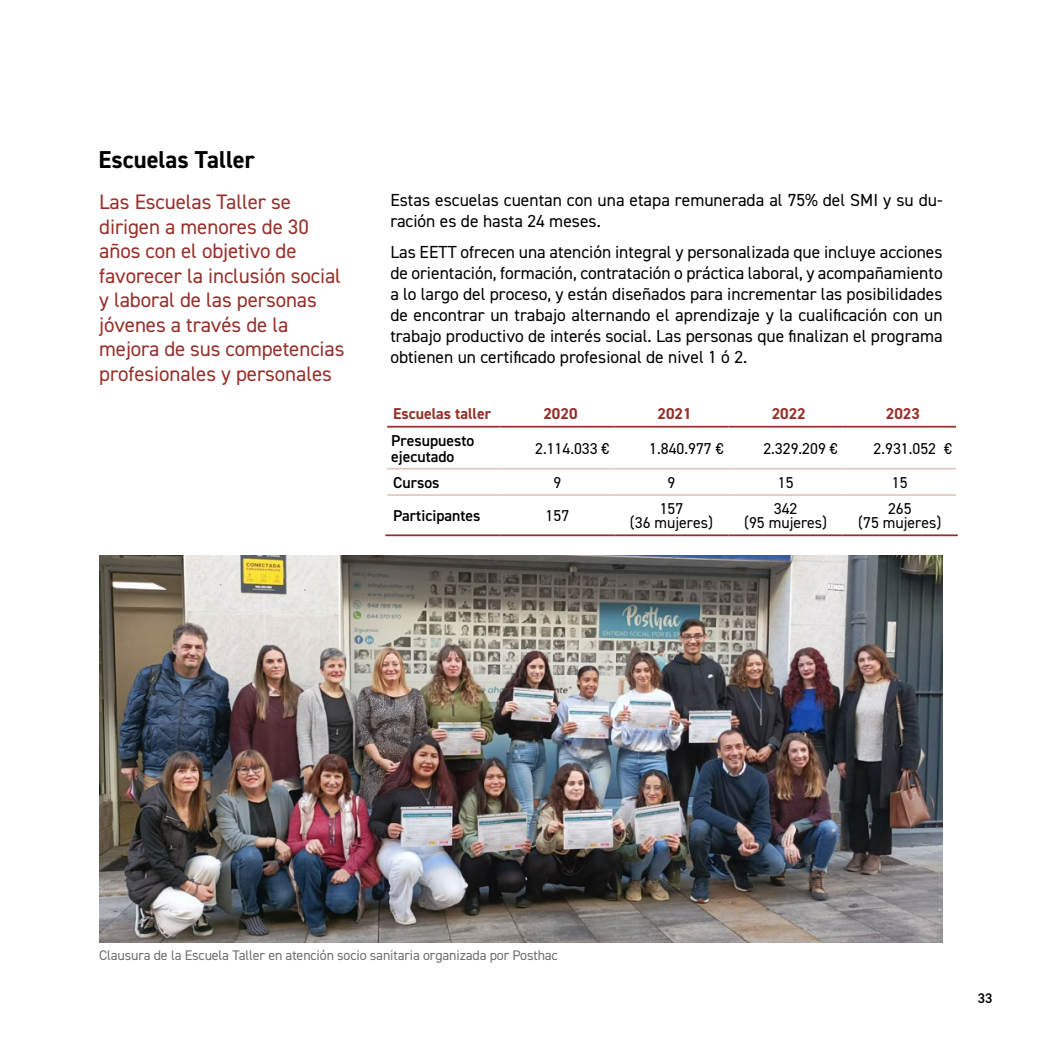
<style>
.page{position:relative;width:1042px;height:1042px;background:#fff}
.page>*{position:absolute;margin:0;border:0;box-sizing:border-box;transform-origin:0 0}
.t1{font:700 24.5px "DIN2014";color:#000}
.t2{font:21px/24.5px "DIN2014";letter-spacing:-.005em;color:#96302a}
.t3{font:17.5px/21px "DIN2014";color:#000}
.t4{font:15.75px/14px "DIN2014";color:#000;text-align:center}
.t5{font:600 15.75px/15.8px "DIN2014";color:#000}
.t6{font:700 15.75px "DIN2014";color:#96302a}
.t7{font:14px "DIN2014";letter-spacing:-.01em;color:#706f6f}
.t8{font:600 14px "DIN2014";color:#000}
</style>
<div class="page">
<hr style="left:387px;top:426px;width:113px;height:1px;background:#96302a">
<hr style="left:500px;top:426px;width:114px;height:1px;background:#96302a">
<hr style="left:614px;top:426px;width:114px;height:1px;background:#96302a">
<hr style="left:728px;top:426px;width:115px;height:1px;background:#96302a">
<hr style="left:843px;top:426px;width:113px;height:1px;background:#96302a">
<hr style="left:387px;top:468px;width:113px;height:2px;background:#e2c8be">
<hr style="left:500px;top:468px;width:114px;height:2px;background:#e2c8be">
<hr style="left:614px;top:468px;width:114px;height:2px;background:#e2c8be">
<hr style="left:728px;top:468px;width:115px;height:2px;background:#e2c8be">
<hr style="left:843px;top:468px;width:113px;height:2px;background:#e2c8be">
<hr style="left:387px;top:494px;width:113px;height:2px;background:#e2c8be">
<hr style="left:500px;top:494px;width:114px;height:2px;background:#e2c8be">
<hr style="left:614px;top:494px;width:114px;height:2px;background:#e2c8be">
<hr style="left:728px;top:494px;width:115px;height:2px;background:#e2c8be">
<hr style="left:843px;top:494px;width:113px;height:2px;background:#e2c8be">
<hr style="left:385px;top:534px;width:115px;height:2px;background:#96302a">
<hr style="left:500px;top:534px;width:114px;height:2px;background:#96302a">
<hr style="left:614px;top:534px;width:114px;height:2px;background:#96302a">
<hr style="left:728px;top:534px;width:115px;height:2px;background:#96302a">
<hr style="left:843px;top:534px;width:114px;height:2px;background:#96302a">
<img style="left:99px;top:556px;width:844px;height:387px">
<h1 class="t1" style="left:99px;top:143px;width:158px">Escuelas Taller</h1>
<p class="t2" style="left:99px;top:189px;width:247px">Las Escuelas Taller se dirigen a menores de 30 años con el objetivo de favorecer la inclusión social y laboral de las personas jóvenes a través de la mejora de sus competencias profesionales y personales</p>
<p class="t3" style="left:390px;top:190px;width:554px">Estas escuelas cuentan con una etapa remunerada al 75% del SMI y su du&shy;ración es de hasta 24 meses.</p>
<p class="t3" style="left:390px;top:241px;width:554px;text-align:justify">Las EETT ofrecen una atención integral y personalizada que incluye acciones de orientación, formación, contratación o práctica laboral, y acompañamiento a lo largo del proceso, y están diseñados para incrementar las posibilidades de encontrar un trabajo alternando el aprendizaje y la cualificación con un trabajo productivo de interés social. Las personas que finalizan el programa obtienen un certificado profesional de nivel 1 ó 2.</p>
<p class="t6" style="left:393px;top:403px;width:99px">Escuelas taller</p>
<p class="t6" style="left:543px;top:403px;width:36px">2020</p>
<p class="t6" style="left:657px;top:403px;width:36px">2021</p>
<p class="t6" style="left:772px;top:403px;width:36px">2022</p>
<p class="t6" style="left:886px;top:403px;width:36px">2023</p>
<p class="t5" style="left:391px;top:432px;width:85px">Presupuesto ejecutado</p>
<p class="t4" style="left:535px;top:441px;width:76px">2.114.033 €</p>
<p class="t4" style="left:649px;top:441px;width:76px">1.840.977 €</p>
<p class="t4" style="left:763px;top:441px;width:76px">2.329.209 €</p>
<p class="t4" style="left:873px;top:441px;width:80px">2.931.052 €</p>
<p class="t5" style="left:393px;top:474px;width:48px">Cursos</p>
<p class="t4" style="left:553px;top:475px;width:9px">9</p>
<p class="t4" style="left:667px;top:475px;width:9px">9</p>
<p class="t4" style="left:778px;top:475px;width:17px">15</p>
<p class="t4" style="left:892px;top:475px;width:17px">15</p>
<p class="t5" style="left:393px;top:508px;width:89px">Participantes</p>
<p class="t4" style="left:545px;top:508px;width:25px">157</p>
<p class="t4" style="left:630px;top:501px;width:85px">157<br>(36 mujeres)</p>
<p class="t4" style="left:744px;top:501px;width:85px">342<br>(95 mujeres)</p>
<p class="t4" style="left:858px;top:501px;width:85px">265<br>(75 mujeres)</p>
<p class="t7" style="left:99px;top:946px;width:460px">Clausura de la Escuela Taller en atención socio sanitaria organizada por Posthac</p>
<p class="t8" style="left:978px;top:989px;width:16px">33</p>
</div>
